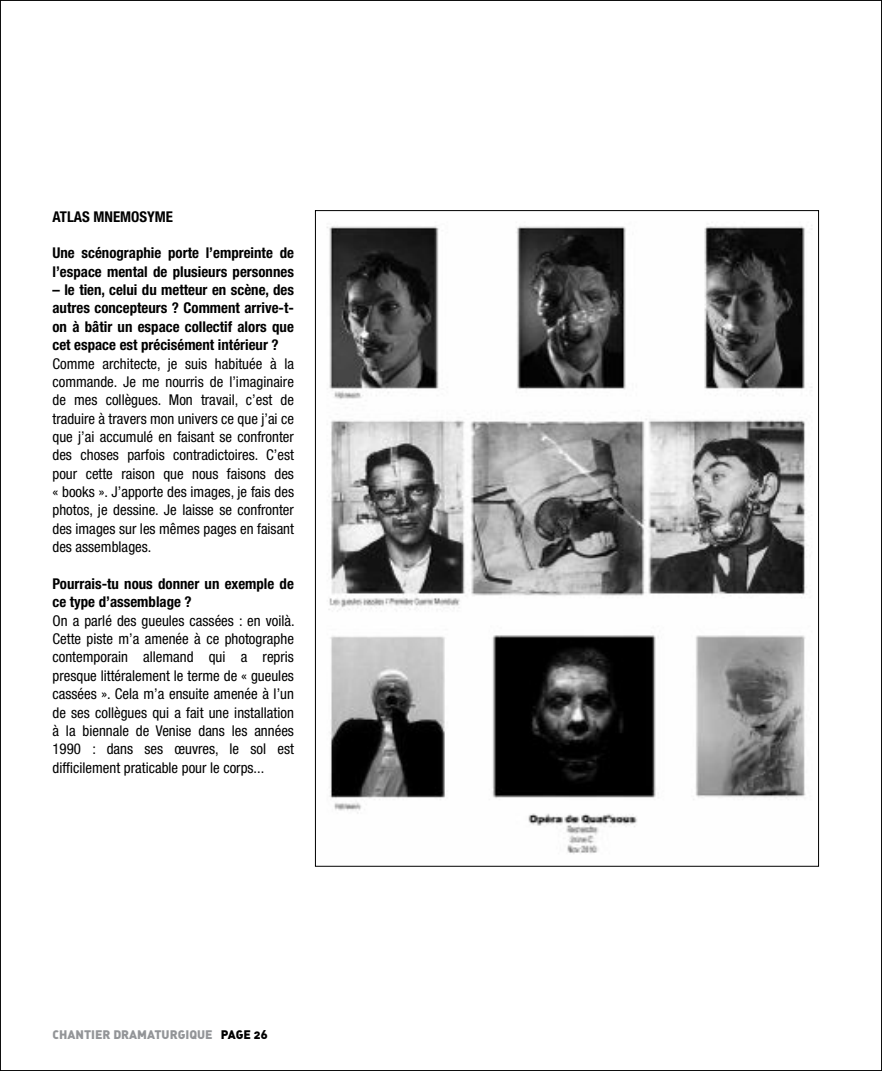
<style>
.page{position:relative;width:882px;height:1071px;background:#fff}
.page>*{position:absolute;margin:0;border:0;box-sizing:border-box;transform-origin:0 0}
.t1{font:condensed 14.88px/18.4px "Helvetica Neue";color:#000;text-align:justify}
.t2{font:700 condensed 14.88px/18.4px "Helvetica Neue";color:#000}
.t3{font:12.25px "DIN Black Alternate";color:#939598}
.s1{color:#000}
</style>
<div class="page">
<img style="left:327px;top:225px;width:485px;height:629px">
<p class="t2" style="left:52px;top:207px;width:122px">ATLAS MNEMOSYME</p>
<p class="t2" style="left:52px;top:244px;width:243px">Une scénographie porte l’empreinte de l’espace mental de plusieurs personnes</p>
<p class="t2" style="left:52px;top:280px;width:243px;text-align:justify">– le tien, celui du metteur en scène, des autres concepteurs ? Comment arrive-t&shy;on à bâtir un espace collectif alors que cet espace est précisément intérieur ?</p>
<p class="t1" style="left:52px;top:354px;width:243px">Comme architecte, je suis habituée à la commande. Je me nourris de l’imaginaire de mes collègues. Mon travail, c’est de traduire à travers mon univers ce que j’ai ce que j’ai accumulé en faisant se confronter des choses parfois contradictoires. C’est pour cette raison que nous faisons des « books ». J’apporte des images, je fais des photos, je dessine. Je laisse se confronter des images sur les mêmes pages en faisant des assemblages.</p>
<p class="t2" style="left:52px;top:574px;width:243px">Pourrais-tu nous donner un exemple de ce type d’assemblage ?</p>
<p class="t1" style="left:52px;top:611px;width:244px">On a parlé des gueules cassées : en voilà.<br>Cette piste m’a amenée à ce photographe contemporain allemand qui a repris presque littéralement le terme de « gueules cassées ». Cela m’a ensuite amenée à l’un de ses collègues qui a fait une installation à la biennale de Venise dans les années 1990 : dans ses œuvres, le sol est difficilement praticable pour le corps...</p>
<p class="t3" style="left:52px;top:1027px;width:217px">CHANTIER DRAMATURGIQUE <span class="s1">PAGE 26</span></p>
</div>
